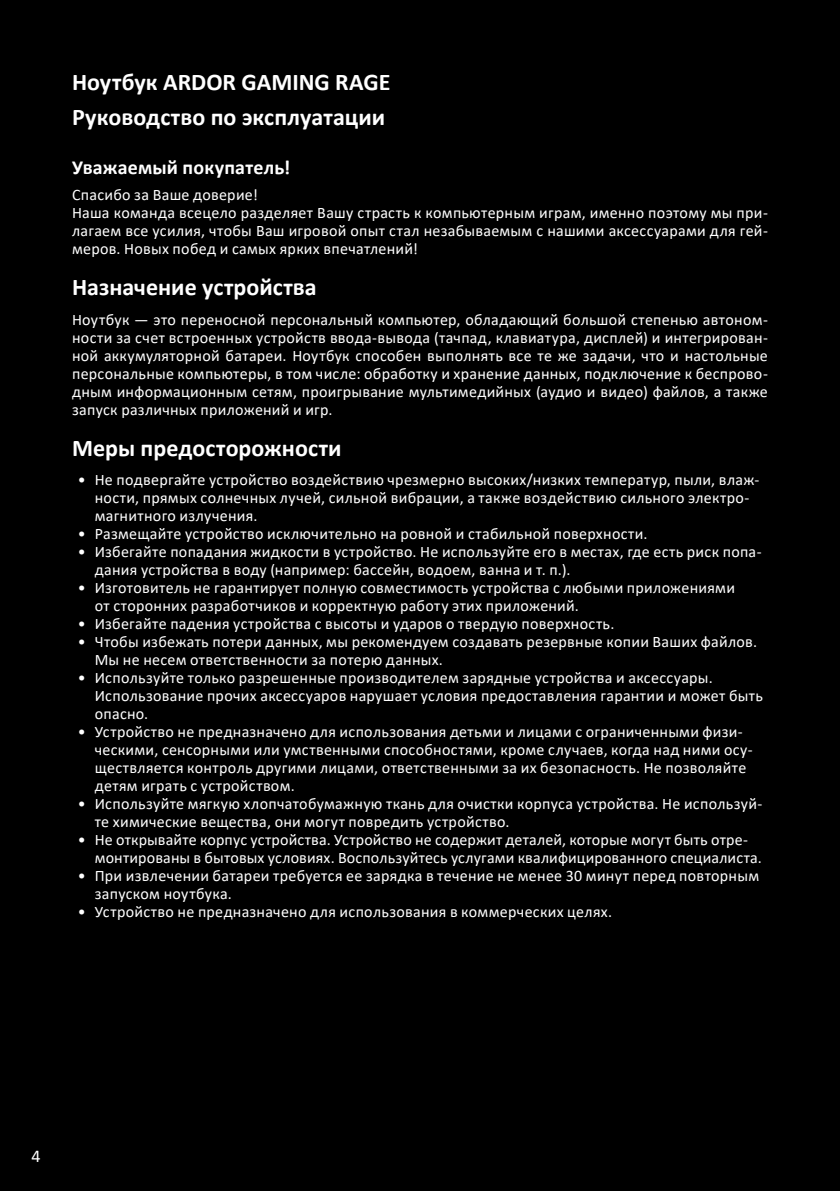
<style>
.page{position:relative;width:840px;height:1191px;background:#fff}
.page>*{position:absolute;margin:0;border:0;box-sizing:border-box;transform-origin:0 0}
.Заголовок{font:700 24px "Calibri";color:#fff}
.Подзаголовок{font:700 20px "Calibri";letter-spacing:.01em;color:#fff}
.t1{font:18px "Calibri";color:#fff}
.t2{font:16px/18px "Calibri";letter-spacing:.02em;color:#fff}
</style>
<div class="page">
<div style="left:0;top:0;width:839px;height:1191px;background:#000"></div>
<p class="Заголовок" style="left:72px;top:65px;width:320px">Ноутбук ARDOR GAMING RAGE</p>
<p class="Заголовок" style="left:72px;top:100px;width:314px">Руководство по эксплуатации</p>
<p class="Подзаголовок" style="left:72px;top:153px;width:220px">Уважаемый покупатель!</p>
<p class="t2" style="left:72px;top:185px;width:187px">Спасибо за Ваше доверие!</p>
<p class="t2" style="left:72px;top:203px;width:697px;text-align:justify">Наша команда всецело разделяет Вашу страсть к компьютерным играм, именно поэтому мы при&shy;лагаем все усилия, чтобы Ваш игровой опыт стал незабываемым с нашими аксессуарами для гей&shy;меров. Новых побед и самых ярких впечатлений!</p>
<p class="Заголовок" style="left:72px;top:270px;width:246px">Назначение устройства</p>
<p class="t2" style="left:72px;top:310px;width:697px;text-align:justify">Ноутбук — это переносной персональный компьютер, обладающий большой степенью автоном&shy;ности за счет встроенных устройств ввода-вывода (тачпад, клавиатура, дисплей) и интегрирован&shy;ной аккумуляторной батареи. Ноутбук способен выполнять все те же задачи, что и настольные персональные компьютеры, в том числе: обработку и хранение данных, подключение к беспрово&shy;дным информационным сетям, проигрывание мультимедийных (аудио и видео) файлов, а также запуск различных приложений и игр.</p>
<p class="Заголовок" style="left:72px;top:431px;width:271px">Меры предосторожности</p>
<p class="t2" style="left:95px;top:470px;width:665px;text-indent:-17px">• Не подвергайте устройство воздействию чрезмерно высоких/низких температур, пыли, влаж&shy;ности, прямых солнечных лучей, сильной вибрации, а также воздействию сильного электро&shy;магнитного излучения.</p>
<p class="t2" style="left:78px;top:524px;width:568px">• Размещайте устройство исключительно на ровной и стабильной поверхности.</p>
<p class="t2" style="left:95px;top:542px;width:668px;text-indent:-17px">• Избегайте попадания жидкости в устройство. Не используйте его в местах, где есть риск попа&shy;дания устройства в воду (например: бассейн, водоем, ванна и т. п.).</p>
<p class="t2" style="left:95px;top:578px;width:641px;text-indent:-17px">• Изготовитель не гарантирует полную совместимость устройства с любыми приложениями от сторонних разработчиков и корректную работу этих приложений.</p>
<p class="t2" style="left:78px;top:614px;width:535px">• Избегайте падения устройства с высоты и ударов о твердую поверхность.</p>
<p class="t2" style="left:95px;top:632px;width:661px;text-indent:-17px">• Чтобы избежать потери данных, мы рекомендуем создавать резервные копии Ваших файлов.<br>Мы не несем ответственности за потерю данных.</p>
<p class="t2" style="left:95px;top:668px;width:669px;text-indent:-17px">• Используйте только разрешенные производителем зарядные устройства и аксессуары.<br>Использование прочих аксессуаров нарушает условия предоставления гарантии и может быть опасно.</p>
<p class="t2" style="left:95px;top:722px;width:659px;text-indent:-17px">• Устройство не предназначено для использования детьми и лицами с ограниченными физи&shy;ческими, сенсорными или умственными способностями, кроме случаев, когда над ними осу&shy;ществляется контроль другими лицами, ответственными за их безопасность. Не позволяйте детям играть с устройством.</p>
<p class="t2" style="left:95px;top:794px;width:668px;text-indent:-17px">• Используйте мягкую хлопчатобумажную ткань для очистки корпуса устройства. Не используй&shy;те химические вещества, они могут повредить устройство.</p>
<p class="t2" style="left:95px;top:830px;width:665px;text-indent:-17px">• Не открывайте корпус устройства. Устройство не содержит деталей, которые могут быть отре&shy;монтированы в бытовых условиях. Воспользуйтесь услугами квалифицированного специалиста.</p>
<p class="t2" style="left:95px;top:866px;width:665px;text-indent:-17px">• При извлечении батареи требуется ее зарядка в течение не менее 30 минут перед повторным запуском ноутбука.</p>
<p class="t2" style="left:78px;top:902px;width:533px">• Устройство не предназначено для использования в коммерческих целях.</p>
<p class="t1" style="left:31px;top:1143px;width:11px">4</p>
</div>
